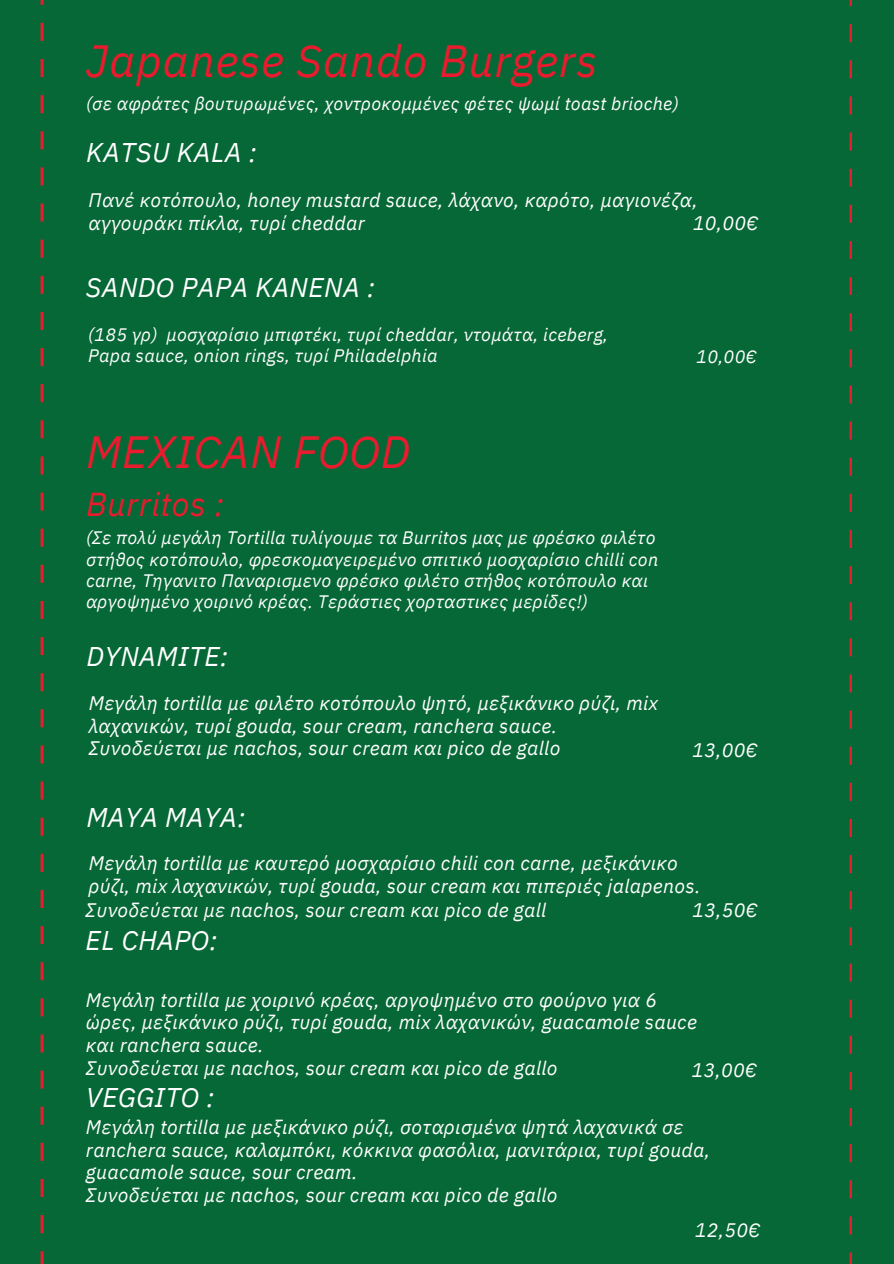
<style>
.page{position:relative;width:894px;height:1264px;background:#fff}
.page>*{position:absolute;margin:0;border:0;box-sizing:border-box;transform-origin:0 0}
.t1{font:italic 45px "IBM Plex Sans";letter-spacing:.015em;color:#ea1b2e}
.t2{font:italic 33px "IBM Plex Sans";letter-spacing:.015em;color:#ea1b2e}
.t3{font:italic 27px "IBM Plex Sans";letter-spacing:.015em;color:#fff}
.t4{font:italic 19.5px/22.5px "IBM Plex Sans";letter-spacing:.015em;color:#fff}
.t5{font:italic 18px/21.5px "IBM Plex Sans";letter-spacing:.015em;color:#fff}
</style>
<div class="page">
<div style="left:0;top:0;width:893px;height:1263px;background:#066836"></div>
<p class="t1" style="left:86px;top:31px;width:512px">Japanese Sando Burgers</p>
<p class="t5" style="left:86px;top:92px;width:594px">(σε αφράτες βουτυρωμένες, χοντροκομμένες φέτες ψωμί toast brioche)</p>
<p class="t3" style="left:86px;top:134px;width:172px">KATSU KALA :</p>
<p class="t4" style="left:89px;top:188px;width:610px">Πανέ κοτόπουλο, honey mustard sauce, λάχανο, καρότο, μαγιονέζα,</p>
<p class="t4" style="left:89px;top:211px;width:278px">αγγουράκι πίκλα, τυρί cheddar</p>
<p class="t4" style="left:692px;top:211px;width:67px">10,00€</p>
<p class="t3" style="left:86px;top:270px;width:291px">SANDO PAPA KANENA :</p>
<p class="t5" style="left:88px;top:323px;width:521px">(185 γρ) μοσχαρίσιο μπιφτέκι, τυρί cheddar, ντομάτα, iceberg,<br>Papa sauce, onion rings, τυρί Philadelphia</p>
<p class="t1" style="left:86px;top:421px;width:325px">MEXICAN FOOD</p>
<p class="t2" style="left:86px;top:482px;width:140px">Burritos :</p>
<h1 class="t5" style="left:86px;top:526px;width:573px">(Σε πολύ μεγάλη Tortilla τυλίγουμε τα Burritos μας με φρέσκο φιλέτο στήθος κοτόπουλο, φρεσκομαγειρεμένο σπιτικό μοσχαρίσιο chilli con carne, Τηγανιτο Παναρισμενο φρέσκο φιλέτο στήθος κοτόπουλο και αργοψημένο χοιρινό κρέας. Τεράστιες χορταστικες μερίδες!)</h1>
<p class="t3" style="left:86px;top:638px;width:143px">DYNAMITE:</p>
<p class="t4" style="left:89px;top:691px;width:571px">Μεγάλη tortilla με φιλέτο κοτόπουλο ψητό, μεξικάνικο ρύζι, mix λαχανικών, τυρί gouda, sour cream, ranchera sauce.<br>Συνοδεύεται με nachos, sour cream και pico de gallo</p>
<p class="t3" style="left:86px;top:798px;width:160px">MAYA MAYA:</p>
<h1 class="t5" style="left:696px;top:345px;width:62px">10,00€</h1>
<h1 class="t4" style="left:692px;top:738px;width:67px">13,00€</h1>
<p class="t4" style="left:89px;top:851px;width:613px">Μεγάλη tortilla με καυτερό μοσχαρίσιο chili con carne, μεξικάνικο ρύζι, mix λαχανικών, τυρί gouda, sour cream και πιπεριές jalapenos.</p>
<p class="t4" style="left:86px;top:898px;width:462px">Συνοδεύεται με nachos, sour cream και pico de gall</p>
<h1 class="t3" style="left:86px;top:922px;width:133px">EL CHAPO:</h1>
<p class="t4" style="left:692px;top:898px;width:67px">13,50€</p>
<p class="t4" style="left:86px;top:988px;width:612px">Μεγάλη tortilla με χοιρινό κρέας, αργοψημένο στο φούρνο για 6 ώρες, μεξικάνικο ρύζι, τυρί gouda, mix λαχανικών, guacamole sauce και ranchera sauce.<br>Συνοδεύεται με nachos, sour cream και pico de gallo</p>
<p class="t3" style="left:86px;top:1079px;width:130px">VEGGITO :</p>
<p class="t4" style="left:86px;top:1115px;width:625px">Μεγάλη tortilla με μεξικάνικο ρύζι, σοταρισμένα ψητά λαχανικά σε ranchera sauce, καλαμπόκι, κόκκινα φασόλια, μανιτάρια, τυρί gouda, guacamole sauce, sour cream.<br>Συνοδεύεται με nachos, sour cream και pico de gallo</p>
<p class="t4" style="left:691px;top:1058px;width:67px">13,00€</p>
<p class="t4" style="left:694px;top:1218px;width:67px">12,50€</p>
</div>
